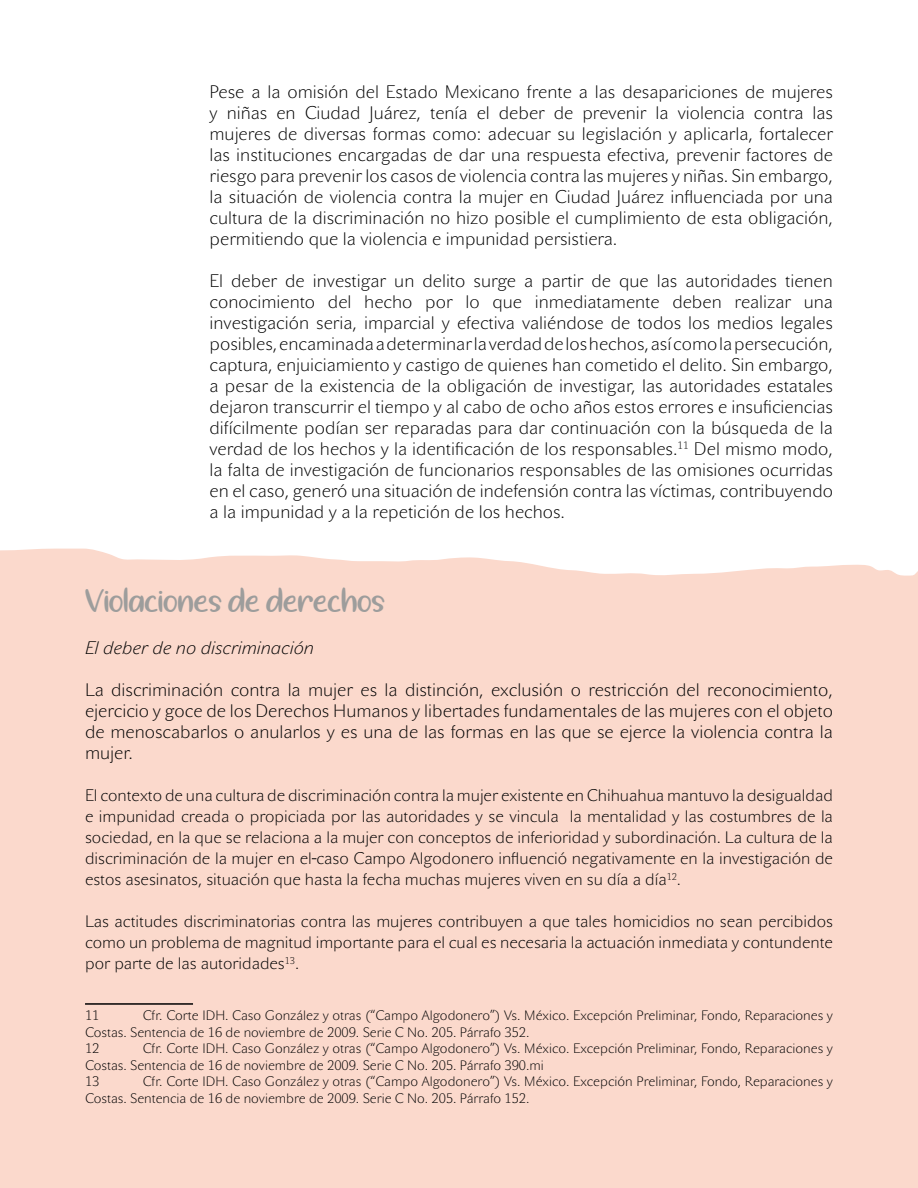
<style>
.page{position:relative;width:918px;height:1188px;background:#fff}
.page>*{position:absolute;margin:0;border:0;box-sizing:border-box;transform-origin:0 0}
.t1{font:33px "Keepthe Faith";color:#9d9d9c}
.t2{font:18px/21px "John Sans White Pro";color:#000;text-align:justify}
.t3{font:italic 18px "John Sans White Pro";color:#000}
.t4{font:16.5px/21px "John Sans White Pro";color:#000;text-align:justify}
.t5{font:13.5px/16.5px "John Sans White Pro";color:#000}
</style>
<div class="page">
<div style="left:0;top:549px;width:918px;height:639px;background:#fbd9cc"></div>
<hr style="left:85px;top:1003px;width:108px;height:2px;background:#000">
<p class="t2" style="left:210px;top:81px;width:625px">Pese a la omisión del Estado Mexicano frente a las desapariciones de mujeres y niñas en Ciudad Juárez, tenía el deber de prevenir la violencia contra las mujeres de diversas formas como: adecuar su legislación y aplicarla, fortalecer las instituciones encargadas de dar una respuesta efectiva, prevenir factores de riesgo para prevenir los casos de violencia contra las mujeres y niñas. Sin embargo, la situación de violencia contra la mujer en Ciudad Juárez influenciada por una cultura de la discriminación no hizo posible el cumplimiento de esta obligación, permitiendo que la violencia e impunidad persistiera.</p>
<p class="t2" style="left:210px;top:270px;width:625px">El deber de investigar un delito surge a partir de que las autoridades tienen conocimiento del hecho por lo que inmediatamente deben realizar una investigación seria, imparcial y efectiva valiéndose de todos los medios legales posibles, encaminada a determinar la verdad de los hechos, así como la persecución, captura, enjuiciamiento y castigo de quienes han cometido el delito. Sin embargo, a pesar de la existencia de la obligación de investigar, las autoridades estatales dejaron transcurrir el tiempo y al cabo de ocho años estos errores e insuficiencias difícilmente podían ser reparadas para dar continuación con la búsqueda de la verdad de los hechos y la identificación de los responsables.<sup>11</sup> Del mismo modo, la falta de investigación de funcionarios responsables de las omisiones ocurridas en el caso, generó una situación de indefensión contra las víctimas, contribuyendo a la impunidad y a la repetición de los hechos.</p>
<h1 class="t1" style="left:85px;top:582px;width:301px">Violaciones de derechos</h1>
<p class="t3" style="left:85px;top:638px;width:231px">El deber de no discriminación</p>
<p class="t2" style="left:85px;top:680px;width:749px">La discriminación contra la mujer es la distinción, exclusión o restricción del reconocimiento, ejercicio y goce de los Derechos Humanos y libertades fundamentales de las mujeres con el objeto de menoscabarlos o anularlos y es una de las formas en las que se ejerce la violencia contra la mujer.</p>
<p class="t4" style="left:85px;top:785px;width:749px">El contexto de una cultura de discriminación contra la mujer existente en Chihuahua mantuvo la desigualdad e impunidad creada o propiciada por las autoridades y se vincula la mentalidad y las costumbres de la sociedad, en la que se relaciona a la mujer con conceptos de inferioridad y subordinación. La cultura de la discriminación de la mujer en el caso Campo Algodonero influenció negativamente en la investigación de estos asesinatos, situación que hasta la fecha muchas mujeres viven en su día a día<sup>12</sup>.</p>
<p class="t4" style="left:85px;top:911px;width:749px">Las actitudes discriminatorias contra las mujeres contribuyen a que tales homicidios no sean percibidos como un problema de magnitud importante para el cual es necesaria la actuación inmediata y contundente por parte de las autoridades<sup>13</sup>.</p>
<p class="t5" style="left:85px;top:1008px;width:16px">11</p>
<p class="t5" style="left:85px;top:1008px;width:750px;text-indent:58px">Cfr. Corte IDH. Caso González y otras (“Campo Algodonero”) Vs. México. Excepción Preliminar, Fondo, Reparaciones y<br>Costas. Sentencia de 16 de noviembre de 2009. Serie C No. 205. Párrafo 352.<br>12</p>
<p class="t5" style="left:85px;top:1041px;width:750px;text-indent:58px">Cfr. Corte IDH. Caso González y otras (“Campo Algodonero”) Vs. México. Excepción Preliminar, Fondo, Reparaciones y<br>Costas. Sentencia de 16 de noviembre de 2009. Serie C No. 205. Párrafo 390.mi<br>13</p>
<p class="t5" style="left:85px;top:1074px;width:750px;text-indent:58px">Cfr. Corte IDH. Caso González y otras (“Campo Algodonero”) Vs. México. Excepción Preliminar, Fondo, Reparaciones y<br>Costas. Sentencia de 16 de noviembre de 2009. Serie C No. 205. Párrafo 152.</p>
</div>
